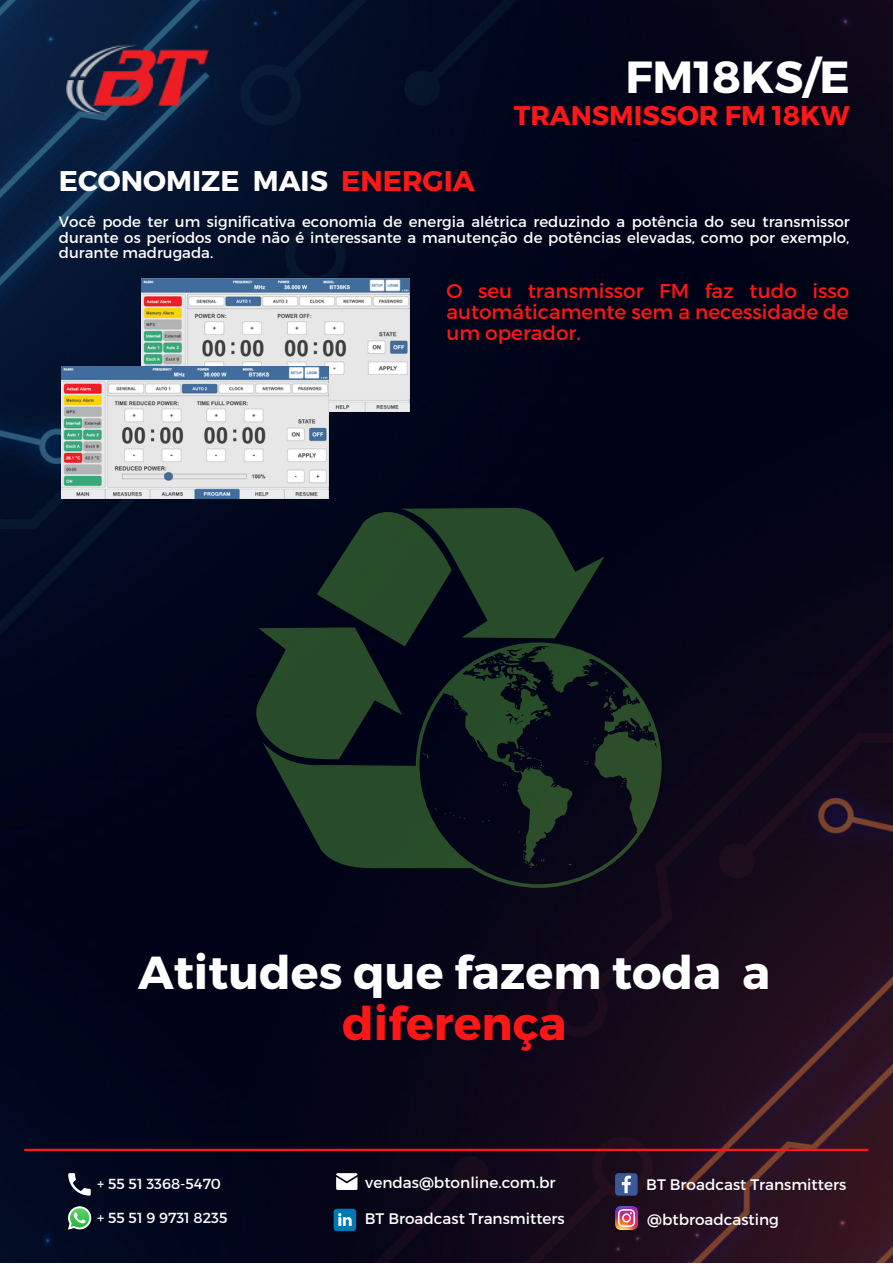
<style>
.page{position:relative;width:893px;height:1264px;background:#fff}
.page>*{position:absolute;margin:0;border:0;box-sizing:border-box;transform-origin:0 0}
.t1{font:700 46.2px "Montserrat";color:#fff}
.t2{font:700 46.2px "Montserrat";color:#ff1616}
.t3{font:700 45px "Montserrat";color:#fff}
.t4{font:700 28.5px "Montserrat";color:#fff}
.t5{font:700 27px "Montserrat";color:#ff1616}
.t6{font:19.95px/21.3px "Montserrat";color:#ff1616;text-align:justify}
.t7{font:15.3px "Montserrat";color:#fff}
.t8{font:15px/15.8px "Montserrat";color:#fff;text-align:justify}
.t9{font:14.55px "Montserrat";color:#fff}
.s1{color:#ff1616}
</style>
<div class="page">
<img style="left:0;top:0;width:892px;height:1262px">
<img style="left:61px;top:35px;width:152px;height:90px">
<img style="left:615px;top:1206px;width:22px;height:23px">
<svg style="left:615px;top:1173px;width:22px;height:22px"></svg>
<svg style="left:333px;top:1208px;width:23px;height:23px"></svg>
<svg style="left:336px;top:1173px;width:21px;height:16px"></svg>
<img style="left:67px;top:1204px;width:26px;height:26px">
<svg style="left:68px;top:1206px;width:23px;height:23px"></svg>
<svg style="left:68px;top:1173px;width:23px;height:22px"></svg>
<hr style="left:25px;top:1148px;width:842px;height:2px;background:#ff1616">
<svg style="left:416px;top:642px;width:245px;height:245px;background:#131c1d"></svg>
<svg style="left:247px;top:493px;width:357px;height:375px;background:#132520"></svg>
<img style="left:142px;top:279px;width:267px;height:132px">
<img style="left:61px;top:366px;width:267px;height:132px">
<h2 class="t3" style="left:625px;top:48px;width:226px">FM18KS/E</h2>
<h3 class="t5" style="left:514px;top:97px;width:337px">TRANSMISSOR FM 18KW</h3>
<h3 class="t4" style="left:59px;top:162px;width:417px">ECONOMIZE MAIS <span class="s1">ENERGIA</span></h3>
<p class="t8" style="left:59px;top:213px;width:792px">Você pode ter um significativa economia de energia alétrica reduzindo a potência do seu transmissor durante os períodos onde não é interessante a manutenção de potências elevadas, como por exemplo, durante madrugada.</p>
<h3 class="t6" style="left:446px;top:279px;width:404px">O seu transmissor FM faz tudo isso automáticamente sem a necessidade de um operador.</h3>
<h1 class="t1" style="left:138px;top:942px;width:633px">Atitudes que fazem toda a</h1>
<h1 class="t2" style="left:342px;top:993px;width:226px">diferença</h1>
<p class="t9" style="left:97px;top:1174px;width:125px">+ 55 51 3368-5470</p>
<p class="t9" style="left:97px;top:1208px;width:132px">+ 55 51 9 9731 8235</p>
<p class="t7" style="left:365px;top:1172px;width:192px">vendas@btonline.com.br</p>
<p class="t7" style="left:365px;top:1208px;width:201px">BT Broadcast Transmitters</p>
<p class="t7" style="left:646px;top:1174px;width:201px">BT Broadcast Transmitters</p>
<p class="t7" style="left:647px;top:1209px;width:133px">@btbroadcasting</p>
</div>
